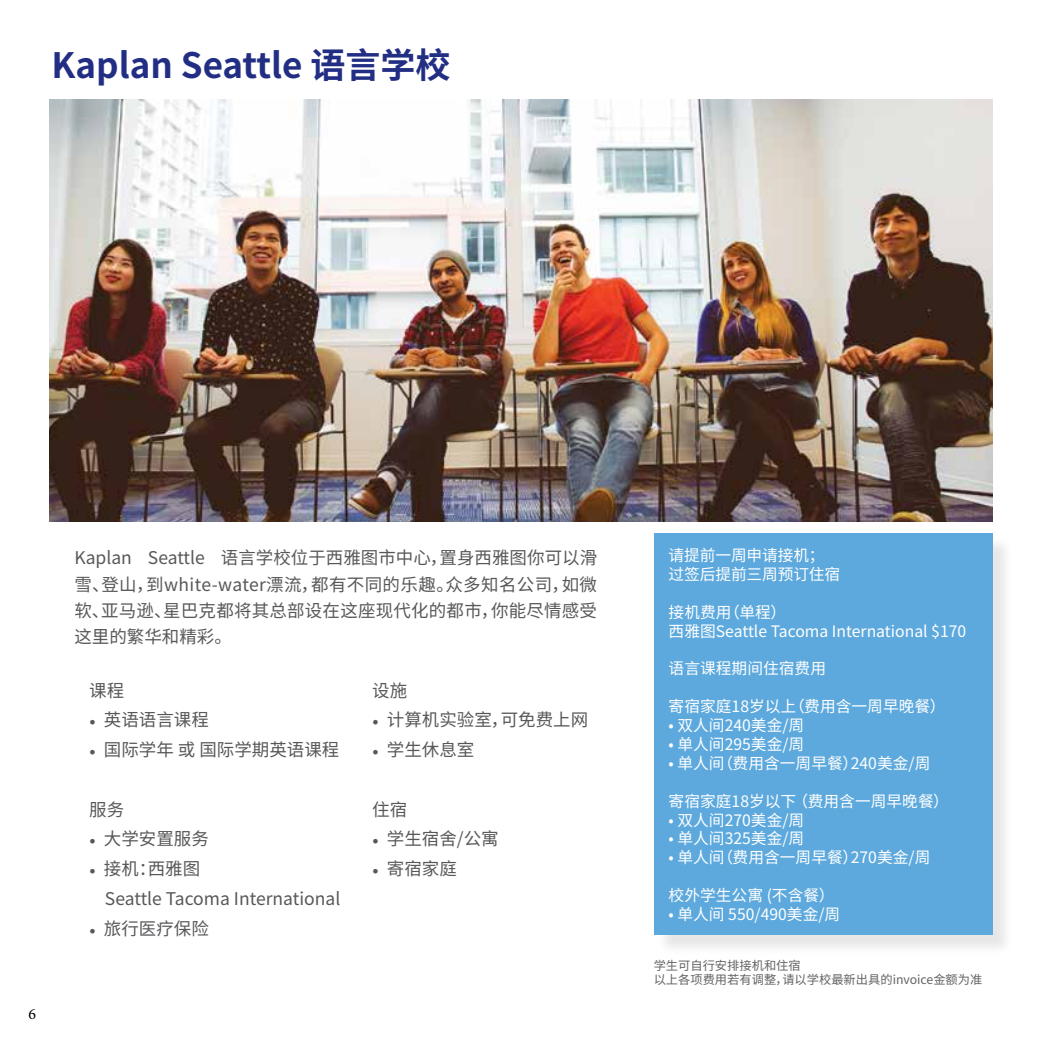
<style>
.page{position:relative;width:1042px;height:1042px;background:#fff}
.page>*{position:absolute;margin:0;border:0;box-sizing:border-box;transform-origin:0 0}
.t1{font:700 35px "Noto Sans Hans";color:#222e84}
.t2{font:17.5px/26.2px "Noto Sans Hans";color:#58585b;text-align:justify}
.t3{font:15.75px/18.9px "Noto Sans Hans";color:#fff}
.t4{font:15.75px "Minion Pro";color:#000}
.t5{font:12.25px/14.7px "Noto Sans Hans";color:#636363}
.s1{font-family:"Minion Pro"}
</style>
<div class="page">
<div style="left:656px;top:536px;width:358px;height:420px;background:#000;opacity:.1"></div>
<div style="left:654px;top:533px;width:338px;height:402px;background:#5da9dd"></div>
<img style="left:50px;top:99px;width:942px;height:422px">
<h1 class="t1" style="left:51px;top:46px;width:400px">Kaplan Seattle 语言学校</h1>
<p class="t4" style="left:29px;top:1003px;width:9px">6</p>
<p class="t2" style="left:74px;top:545px;width:524px">Kaplan Seattle 语言学校位于西雅图市中心，置身西雅图你可以滑雪、登山，到white-water漂流，都有不同的乐趣。众多知名公司，如微软、亚马逊、星巴克都将其总部设在这座现代化的都市，你能尽情感受这里的繁华和精彩。</p>
<p class="t2" style="left:89px;top:677px;width:36px">课程</p>
<p class="t2" style="left:89px;top:707px;width:121px"><span class="s1">•</span> 英语语言课程</p>
<p class="t2" style="left:89px;top:737px;width:252px"><span class="s1">•</span> 国际学年 或 国际学期英语课程</p>
<p class="t2" style="left:372px;top:677px;width:36px">设施</p>
<p class="t2" style="left:372px;top:707px;width:217px"><span class="s1">•</span> 计算机实验室，可免费上网</p>
<p class="t2" style="left:372px;top:737px;width:104px"><span class="s1">•</span> 学生休息室</p>
<p class="t2" style="left:89px;top:796px;width:36px">服务</p>
<p class="t2" style="left:89px;top:826px;width:121px"><span class="s1">•</span> 大学安置服务</p>
<p class="t2" style="left:105px;top:854px;width:237px;line-height:29.8px;text-indent:-16px"><span class="s1">•</span> 接机：西雅图<br>Seattle Tacoma International</p>
<p class="t2" style="left:89px;top:915px;width:121px"><span class="s1">•</span> 旅行医疗保险</p>
<p class="t2" style="left:372px;top:796px;width:36px">住宿</p>
<p class="t2" style="left:372px;top:826px;width:128px"><span class="s1">•</span> 学生宿舍/公寓</p>
<p class="t2" style="left:372px;top:856px;width:86px"><span class="s1">•</span> 寄宿家庭</p>
<p class="t3" style="left:668px;top:546px;width:173px">请提前一周申请接机；过签后提前三周预订住宿</p>
<p class="t3" style="left:668px;top:603px;width:299px">接机费用（单程）<br>西雅图Seattle Tacoma International $170</p>
<p class="t3" style="left:668px;top:659px;width:159px">语言课程期间住宿费用</p>
<p class="t3" style="left:668px;top:697px;width:278px">寄宿家庭18岁以上（费用含一周早晚餐）</p>
<p class="t3" style="left:668px;top:716px;width:137px">• 双人间240美金/周</p>
<p class="t3" style="left:668px;top:735px;width:137px">• 单人间295美金/周</p>
<p class="t3" style="left:668px;top:754px;width:263px">• 单人间（费用含一周早餐）240美金/周</p>
<p class="t3" style="left:668px;top:792px;width:282px">寄宿家庭18岁以下 （费用含一周早晚餐）</p>
<p class="t3" style="left:668px;top:810px;width:137px">• 双人间270美金/周</p>
<p class="t3" style="left:668px;top:829px;width:137px">• 单人间325美金/周</p>
<p class="t3" style="left:668px;top:848px;width:263px">• 单人间（费用含一周早餐）270美金/周</p>
<p class="t3" style="left:668px;top:886px;width:167px">校外学生公寓 (不含餐）</p>
<p class="t3" style="left:668px;top:905px;width:173px">• 单人间 550/490美金/周</p>
<p class="t5" style="left:654px;top:958px;width:330px">学生可自行安排接机和住宿<br>以上各项费用若有调整，请以学校最新出具的invoice金额为准</p>
</div>
